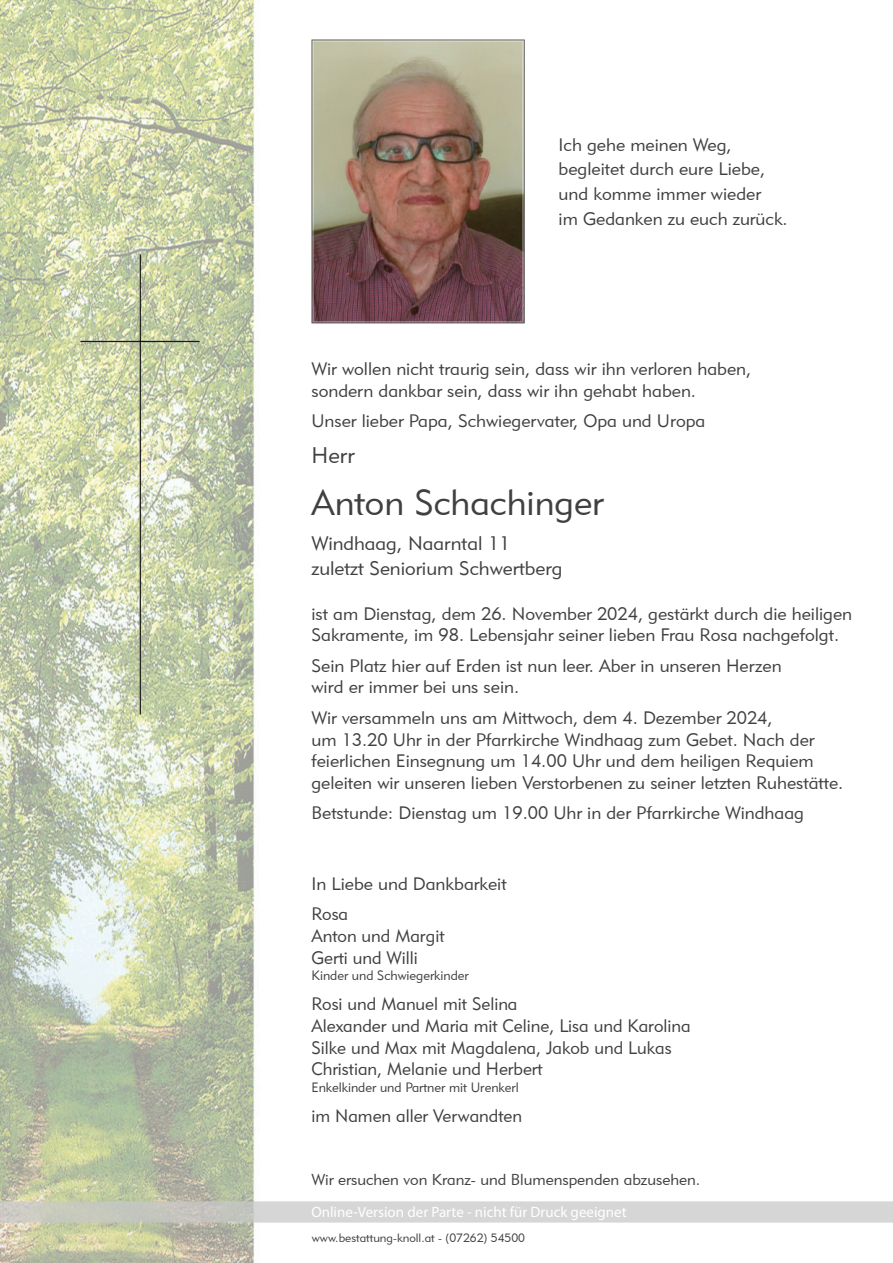
<style>
.page{position:relative;width:893px;height:1263px;background:#fff}
.page>*{position:absolute;margin:0;border:0;box-sizing:border-box;transform-origin:0 0}
.t1{font:36px "Geometric 415 BT Lite A";color:#404040}
.t2{font:22.5px "Geometric 415 BT Lite A";color:#404040}
.t3{font:19.5px/25.5px "Geometric 415 BT Lite A";color:#404040}
.t4{font:18px/21.6px "Geometric 415 BT Lite A";color:#404040}
.t5{font:15.75px "Geometric 415 BT Lite A";color:#404040}
.t6{font:15px "Myriad Pro";color:#fff}
.t7{font:13.5px "Geometric 415 BT Lite A";color:#404040}
.t8{font:12px "Geometric 415 BT Lite A";color:#404040}
</style>
<div class="page">
<img style="left:0;top:0;width:893px;height:1263px">
<img style="left:80px;top:255px;width:119px;height:460px">
<img style="left:0;top:1202px;width:893px;height:20px">
<img style="left:311px;top:39px;width:213px;height:285px">
<p class="t4" style="left:559px;top:134px;width:231px;line-height:24.6px">Ich gehe meinen Weg, begleitet durch eure Liebe, und komme immer wieder<br>im Gedanken zu euch zurück.</p>
<p class="t4" style="left:311px;top:360px;width:441px">Wir wollen nicht traurig sein, dass wir ihn verloren haben, sondern dankbar sein, dass wir ihn gehabt haben.</p>
<p class="t4" style="left:311px;top:412px;width:395px">Unser lieber Papa, Schwiegervater, Opa und Uropa</p>
<p class="t2" style="left:311px;top:446px;width:45px">Herr</p>
<h1 class="t1" style="left:311px;top:488px;width:294px">Anton Schachinger</h1>
<p class="t3" style="left:311px;top:532px;width:253px">Windhaag, Naarntal 11 zuletzt Seniorium Schwertberg</p>
<p class="t4" style="left:311px;top:604px;width:542px">ist am Dienstag, dem 26. November 2024, gestärkt durch die heiligen<br>Sakramente, im 98. Lebensjahr seiner lieben Frau Rosa nachgefolgt.</p>
<p class="t4" style="left:311px;top:656px;width:472px">Sein Platz hier auf Erden ist nun leer. Aber in unseren Herzen wird er immer bei uns sein.</p>
<p class="t4" style="left:311px;top:708px;width:533px">Wir versammeln uns am Mittwoch, dem 4. Dezember 2024,<br>um 13.20 Uhr in der Pfarrkirche Windhaag zum Gebet. Nach der feierlichen Einsegnung um 14.00 Uhr und dem heiligen Requiem geleiten wir unseren lieben Verstorbenen zu seiner letzten Ruhestätte.</p>
<p class="t4" style="left:311px;top:804px;width:494px">Betstunde: Dienstag um 19.00 Uhr in der Pfarrkirche Windhaag</p>
<p class="t4" style="left:311px;top:870px;width:197px;line-height:30.6px">In Liebe und Dankbarkeit<br>Rosa</p>
<p class="t4" style="left:311px;top:927px;width:135px">Anton und Margit<br>Gerti und Willi</p>
<p class="t7" style="left:311px;top:970px;width:159px">Kinder und Schwiegerkinder</p>
<p class="t4" style="left:311px;top:995px;width:381px">Rosi und Manuel mit Selina<br>Alexander und Maria mit Celine, Lisa und Karolina Silke und Max mit Magdalena, Jakob und Lukas Christian, Melanie und Herbert</p>
<p class="t7" style="left:311px;top:1081px;width:209px">Enkelkinder und Partner mit Urenkerl</p>
<p class="t4" style="left:311px;top:1107px;width:212px">im Namen aller Verwandten</p>
<p class="t5" style="left:311px;top:1172px;width:390px">Wir ersuchen von Kranz- und Blumenspenden abzusehen.</p>
<p class="t6" style="left:311px;top:1205px;width:317px">Online-Version der Parte - nicht für Druck geeignet</p>
<p class="t8" style="left:312px;top:1233px;width:215px">www.bestattung-knoll.at - (07262) 54500</p>
</div>
